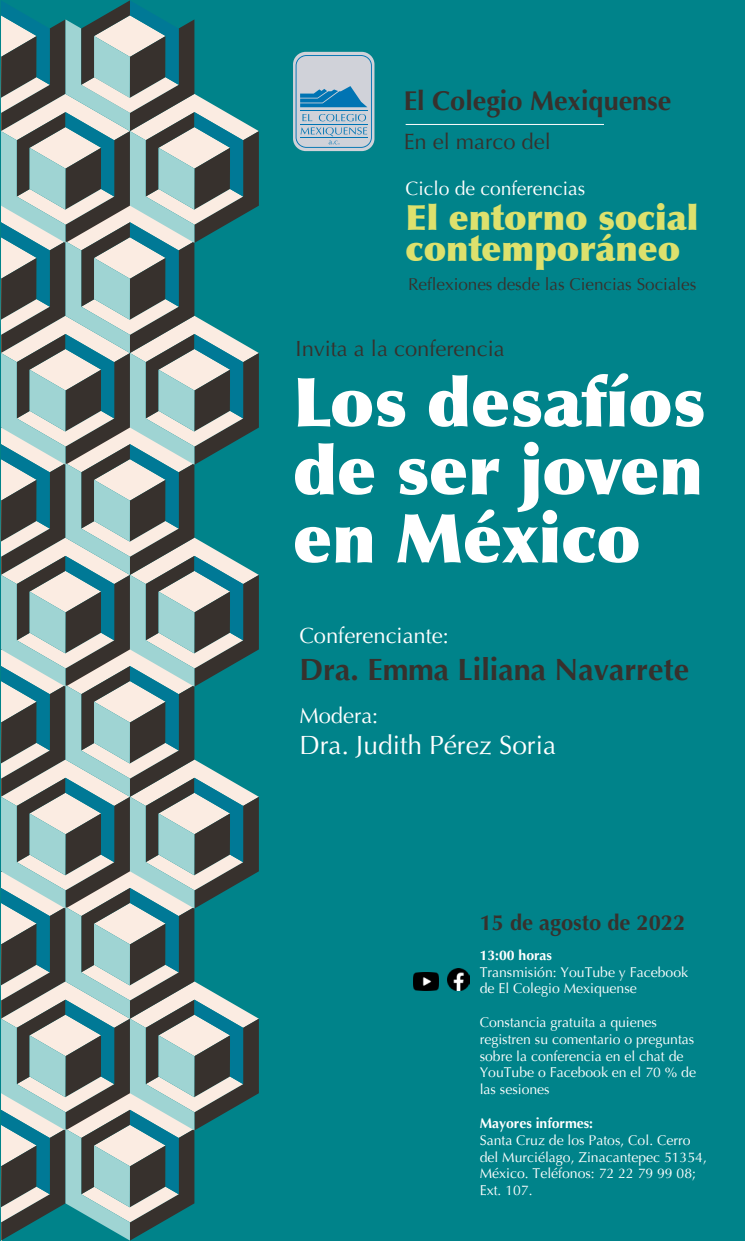
<style>
.page{position:relative;width:745px;height:1241px;background:#fff}
.page>*{position:absolute;margin:0;border:0;box-sizing:border-box;transform-origin:0 0}
.t1{font:900 67.99px/68px "Optima";color:#fff;text-align:justify}
.t2{font:900 34.74px/31.6px "Optima";color:#dde16d}
.t3{font:700 30.62px "Optima";color:#37312d}
.t4{font:700 27.04px "Optima";color:#37312d}
.t5{font:26.25px "Optima";color:#fff}
.t6{font:21.88px "Optima";color:#37312d}
.t7{font:21.88px "Optima";color:#fff}
.t8{font:700 21.88px "Optima";color:#37312d}
.t9{font:19.25px "Optima";color:#fff}
.t10{font:17.06px "Optima";color:#37312d}
.t11{font:14px/16.8px "Optima";color:#fff}
.t12{font:700 14px "Optima";color:#fff}
</style>
<div class="page">
<div style="left:1px;top:0;width:744px;height:1240px;background:#00838a"></div>
<svg style="left:1px;top:0;width:258px;height:1240px"></svg>
<svg style="left:293px;top:52px;width:81px;height:99px"></svg>
<svg style="left:296px;top:55px;width:76px;height:93px;background:#a0bcd0"></svg>
<hr style="left:406px;top:124px;width:198px;height:1px;background:#fff">
<img style="left:447px;top:968px;width:22px;height:22px">
<img style="left:413px;top:972px;width:25px;height:18px">
<h3 class="t4" style="left:404px;top:83px;width:269px">El Colegio Mexiquense</h3>
<h3 class="t6" style="left:404px;top:127px;width:149px">En el marco del</h3>
<h3 class="t9" style="left:406px;top:176px;width:181px">Ciclo de conferencias</h3>
<h2 class="t2" style="left:406px;top:202px;width:294px">El entorno social contemporáneo</h2>
<p class="t10" style="left:408px;top:273px;width:290px">Reflexiones desde las Ciencias Sociales</p>
<h3 class="t6" style="left:296px;top:334px;width:211px">Invita a la conferencia</h3>
<h1 class="t1" style="left:293px;top:369px;width:414px">Los desafíos de ser joven en México</h1>
<h3 class="t7" style="left:299px;top:621px;width:151px">Conferenciante:</h3>
<h3 class="t3" style="left:299px;top:649px;width:391px">Dra. Emma Liliana Navarrete</h3>
<h3 class="t7" style="left:299px;top:701px;width:81px">Modera:</h3>
<h3 class="t5" style="left:299px;top:728px;width:258px">Dra. Judith Pérez Soria</h3>
<h3 class="t8" style="left:480px;top:908px;width:207px">15 de agosto de 2022</h3>
<p class="t12" style="left:480px;top:945px;width:74px">13:00 horas</p>
<p class="t11" style="left:480px;top:963px;width:210px">Transmisión: YouTube y Facebook de El Colegio Mexiquense</p>
<p class="t11" style="left:480px;top:1013px;width:218px">Constancia gratuita a quienes registren su comentario o preguntas sobre la conferencia en el chat de<br>YouTube o Facebook en el 70 % de las sesiones</p>
<p class="t12" style="left:480px;top:1113px;width:115px">Mayores informes:</p>
<p class="t11" style="left:480px;top:1131px;width:229px">Santa Cruz de los Patos, Col. Cerro del Murciélago, Zinacantepec 51354,<br>México. Teléfonos: 72 22 79 99 08;<br>Ext. 107.</p>
</div>
